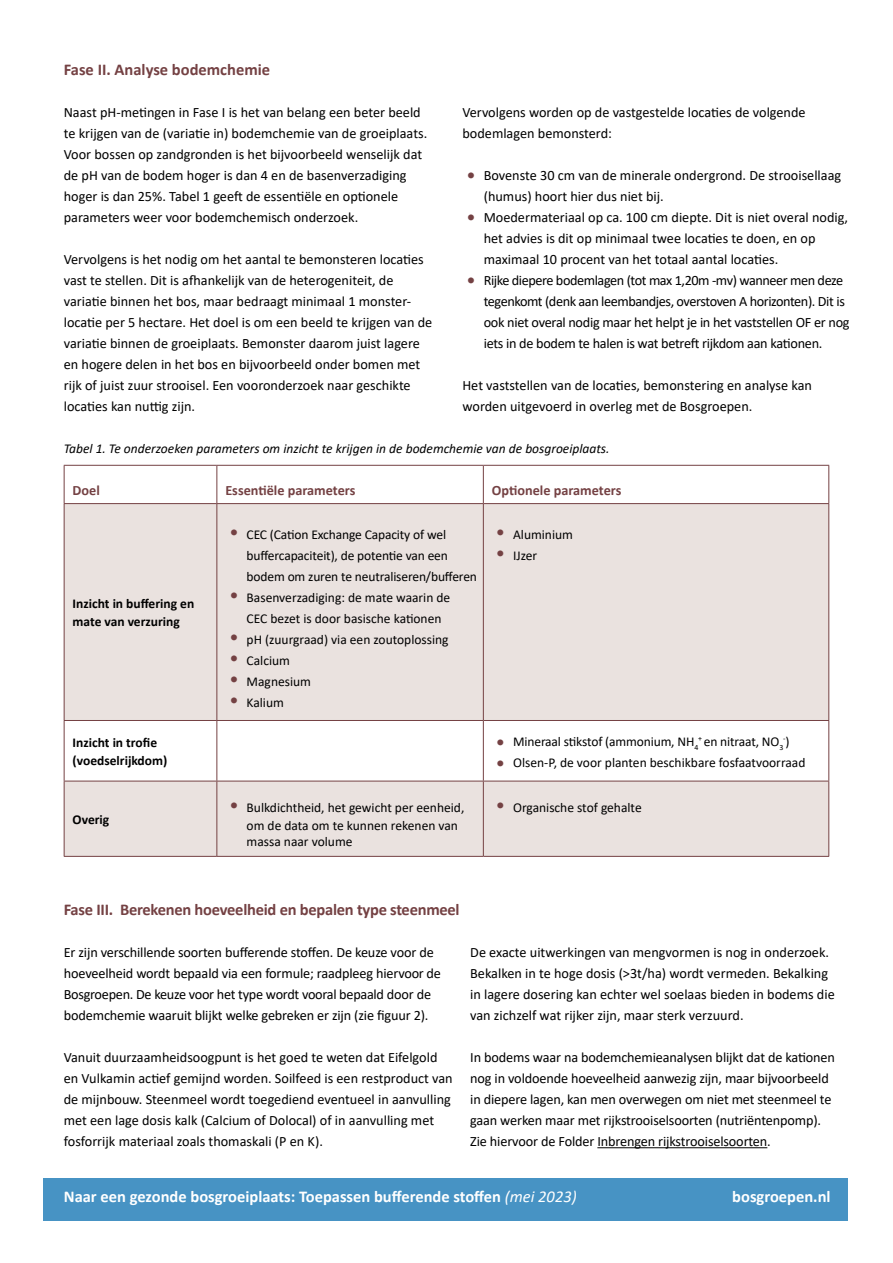
<style>
.page{position:relative;width:893px;height:1263px;background:#fff}
.page>*{position:absolute;margin:0;border:0;box-sizing:border-box;transform-origin:0 0}
.t1{font:700 16.5px "Calibri";color:#fff}
.t2{font:700 16.5px "Calibri";letter-spacing:-.015em;color:#744143}
.t3{font:14.25px/21px "Calibri";color:#000}
.t4{font:14.25px/21px "Calibri";letter-spacing:-.03em;color:#000}
.t5{font:700 14.25px "Calibri";color:#744143}
.t6{font:13.5px/21px "Calibri";color:#000}
.t7{font:italic 13.5px "Calibri";color:#000}
.t8{font:700 13.5px/18px "Calibri";color:#000}
.t9{font:7.8px "Calibri";color:#000}
.s1{font-family:"Lucida Sans";font-weight:600;font-size:27px;color:#744143}
.s2{font-size:13.5px}
.s3{font-weight:400;font-style:italic}
</style>
<div class="page">
<div style="left:44px;top:1178px;width:804px;height:42px;background:#4793c4"></div>
<svg style="left:65px;top:504px;width:763px;height:352px;fill:#eae2df"></svg>
<hr style="left:216px;top:466px;width:1px;height:37px;background:#744143">
<hr style="left:483px;top:466px;width:1px;height:37px;background:#744143">
<hr style="left:483px;top:504px;width:1px;height:216px;background:#744143">
<hr style="left:64px;top:721px;width:1px;height:60px;background:#744143">
<hr style="left:216px;top:721px;width:1px;height:60px;background:#744143">
<hr style="left:483px;top:721px;width:1px;height:60px;background:#744143">
<hr style="left:828px;top:721px;width:1px;height:60px;background:#744143">
<hr style="left:216px;top:781px;width:1px;height:75px;background:#744143">
<hr style="left:483px;top:781px;width:1px;height:75px;background:#744143">
<hr style="left:828px;top:504px;width:1px;height:216px;background:#744143">
<hr style="left:217px;top:720px;width:266px;height:1px;background:#744143">
<hr style="left:483px;top:720px;width:346px;height:1px;background:#744143">
<hr style="left:64px;top:781px;width:153px;height:1px;background:#744143">
<hr style="left:64px;top:781px;width:1px;height:75px;background:#744143">
<hr style="left:217px;top:781px;width:266px;height:1px;background:#744143">
<hr style="left:483px;top:781px;width:346px;height:1px;background:#744143">
<hr style="left:828px;top:781px;width:1px;height:75px;background:#744143">
<hr style="left:64px;top:856px;width:153px;height:1px;background:#744143">
<hr style="left:217px;top:856px;width:266px;height:1px;background:#744143">
<hr style="left:483px;top:856px;width:346px;height:1px;background:#744143">
<hr style="left:64px;top:504px;width:1px;height:216px;background:#744143">
<hr style="left:216px;top:504px;width:1px;height:216px;background:#744143">
<hr style="left:64px;top:720px;width:153px;height:1px;background:#744143">
<hr style="left:64px;top:465px;width:153px;height:1px;background:#744143">
<hr style="left:64px;top:466px;width:1px;height:37px;background:#744143">
<hr style="left:217px;top:465px;width:266px;height:1px;background:#744143">
<hr style="left:483px;top:465px;width:346px;height:1px;background:#744143">
<hr style="left:828px;top:466px;width:1px;height:37px;background:#744143">
<hr style="left:64px;top:503px;width:153px;height:1px;background:#744143">
<hr style="left:217px;top:503px;width:266px;height:1px;background:#744143">
<hr style="left:483px;top:503px;width:346px;height:1px;background:#744143">
<hr style="left:597px;top:1147px;width:170px;height:1px;background:#000">
<p class="t2" style="left:64px;top:58px;width:208px">Fase II. Analyse bodemchemie</p>
<p class="t3" style="left:64px;top:101px;width:365px">Naast pH-metingen in Fase I is het van belang een beter beeld te krijgen van de (variatie in) bodemchemie van de groeiplaats.<br>Voor bossen op zandgronden is het bijvoorbeeld wenselijk dat de pH van de bodem hoger is dan 4 en de basenverzadiging hoger is dan 25%. Tabel 1 geeft de essentiële en optionele parameters weer voor bodemchemisch onderzoek.</p>
<p class="t3" style="left:64px;top:248px;width:370px">Vervolgens is het nodig om het aantal te bemonsteren locaties vast te stellen. Dit is afhankelijk van de heterogeniteit, de variatie binnen het bos, maar bedraagt minimaal 1 monster&shy;locatie per 5 hectare. Het doel is om een beeld te krijgen van de variatie binnen de groeiplaats. Bemonster daarom juist lagere en hogere delen in het bos en bijvoorbeeld onder bomen met rijk of juist zuur strooisel. Een vooronderzoek naar geschikte locaties kan nuttig zijn.</p>
<p class="t3" style="left:462px;top:101px;width:345px">Vervolgens worden op de vastgestelde locaties de volgende bodemlagen bemonsterd:</p>
<p class="t3" style="left:484px;top:164px;width:359px;text-indent:-21px"><span class="s1">•</span> Bovenste 30 cm van de minerale ondergrond. De strooisellaag (humus) hoort hier dus niet bij.</p>
<p class="t3" style="left:484px;top:206px;width:366px;text-indent:-21px"><span class="s1">•</span> Moedermateriaal op ca. 100 cm diepte. Dit is niet overal nodig, het advies is dit op minimaal twee locaties te doen, en op maximaal 10 procent van het totaal aantal locaties.</p>
<p class="t4" style="left:484px;top:269px;width:367px;text-indent:-21px"><span class="s1">•</span> Rijke diepere bodemlagen (tot max 1,20m -mv) wanneer men deze tegenkomt (denk aan leembandjes, overstoven A horizonten). Dit is ook niet overal nodig maar het helpt je in het vaststellen OF er nog iets in de bodem te halen is wat betreft rijkdom aan kationen.</p>
<p class="t3" style="left:462px;top:374px;width:351px">Het vaststellen van de locaties, bemonstering en analyse kan worden uitgevoerd in overleg met de Bosgroepen.</p>
<p class="t7" style="left:64px;top:439px;width:547px">Tabel 1. Te onderzoeken parameters om inzicht te krijgen in de bodemchemie van de bosgroeiplaats.</p>
<p class="t5" style="left:73px;top:480px;width:29px">Doel</p>
<p class="t5" style="left:225px;top:480px;width:132px">Essentiële parameters</p>
<p class="t5" style="left:492px;top:480px;width:131px">Optionele parameters</p>
<p class="t8" style="left:73px;top:594px;width:123px">Inzicht in buffering en mate van verzuring</p>
<p class="t6" style="left:247px;top:523px;width:232px;text-indent:-21px"><span class="s1">•</span> CEC (Cation Exchange Capacity of wel buffercapaciteit), de potentie van een bodem om zuren te neutraliseren/bufferen</p>
<p class="t6" style="left:247px;top:586px;width:205px;text-indent:-21px"><span class="s1">•</span> Basenverzadiging: de mate waarin de<br>CEC bezet is door basische kationen</p>
<p class="t6" style="left:225px;top:628px;width:225px"><span class="s1">•</span> pH (zuurgraad) via een zoutoplossing</p>
<p class="t6" style="left:225px;top:649px;width:66px"><span class="s1">•</span> Calcium</p>
<p class="t6" style="left:225px;top:670px;width:87px"><span class="s1">•</span> Magnesium</p>
<p class="t6" style="left:225px;top:691px;width:60px"><span class="s1">•</span> Kalium</p>
<p class="t6" style="left:492px;top:523px;width:83px"><span class="s1">•</span> Aluminium</p>
<p class="t6" style="left:492px;top:544px;width:47px"><span class="s1">•</span> IJzer</p>
<p class="t8" style="left:73px;top:733px;width:96px">Inzicht in trofie (voedselrijkdom)</p>
<p class="t6" style="left:492px;top:730px;width:293px"><span class="s1">•</span> Mineraal stikstof (ammonium, NH<sub>4</sub><sup>+</sup> en nitraat, NO<sub>3</sub></p>
<p class="t9" style="left:783px;top:733px;width:8px">-<span class="s2">)</span></p>
<p class="t6" style="left:492px;top:751px;width:315px"><span class="s1">•</span> Olsen-P, de voor planten beschikbare fosfaatvoorraad</p>
<p class="t8" style="left:73px;top:810px;width:38px">Overig</p>
<p class="t6" style="left:247px;top:798px;width:219px;line-height:18px;text-indent:-21px"><span class="s1">•</span> Bulkdichtheid, het gewicht per eenheid, om de data om te kunnen rekenen van</p>
<p class="t6" style="left:247px;top:831px;width:107px">massa naar volume</p>
<p class="t6" style="left:492px;top:796px;width:151px"><span class="s1">•</span> Organische stof gehalte</p>
<p class="t2" style="left:64px;top:898px;width:397px">Fase III. Berekenen hoeveelheid en bepalen type steenmeel</p>
<p class="t3" style="left:64px;top:941px;width:379px">Er zijn verschillende soorten bufferende stoffen. De keuze voor de hoeveelheid wordt bepaald via een formule; raadpleeg hiervoor de Bosgroepen. De keuze voor het type wordt vooral bepaald door de bodemchemie waaruit blijkt welke gebreken er zijn (zie figuur 2).</p>
<p class="t3" style="left:64px;top:1046px;width:390px">Vanuit duurzaamheidsoogpunt is het goed te weten dat Eifelgold en Vulkamin actief gemijnd worden. Soilfeed is een restproduct van de mijnbouw. Steenmeel wordt toegediend eventueel in aanvulling met een lage dosis kalk (Calcium of Dolocal) of in aanvulling met fosforrijk materiaal zoals thomaskali (P en K).</p>
<p class="t3" style="left:470px;top:941px;width:366px">De exacte uitwerkingen van mengvormen is nog in onderzoek.<br>Bekalken in te hoge dosis (&gt;3t/ha) wordt vermeden. Bekalking in lagere dosering kan echter wel soelaas bieden in bodems die van zichzelf wat rijker zijn, maar sterk verzuurd.</p>
<p class="t3" style="left:470px;top:1046px;width:366px">In bodems waar na bodemchemieanalysen blijkt dat de kationen nog in voldoende hoeveelheid aanwezig zijn, maar bijvoorbeeld in diepere lagen, kan men overwegen om niet met steenmeel te gaan werken maar met rijkstrooiselsoorten (nutriëntenpomp).<br>Zie hiervoor de Folder Inbrengen rijkstrooiselsoorten.</p>
<p class="t1" style="left:64px;top:1185px;width:514px">Naar een gezonde bosgroeiplaats: Toepassen bufferende stoffen <span class="s3">(mei 2023)</span></p>
<p class="t1" style="left:732px;top:1185px;width:100px">bosgroepen.nl</p>
</div>
